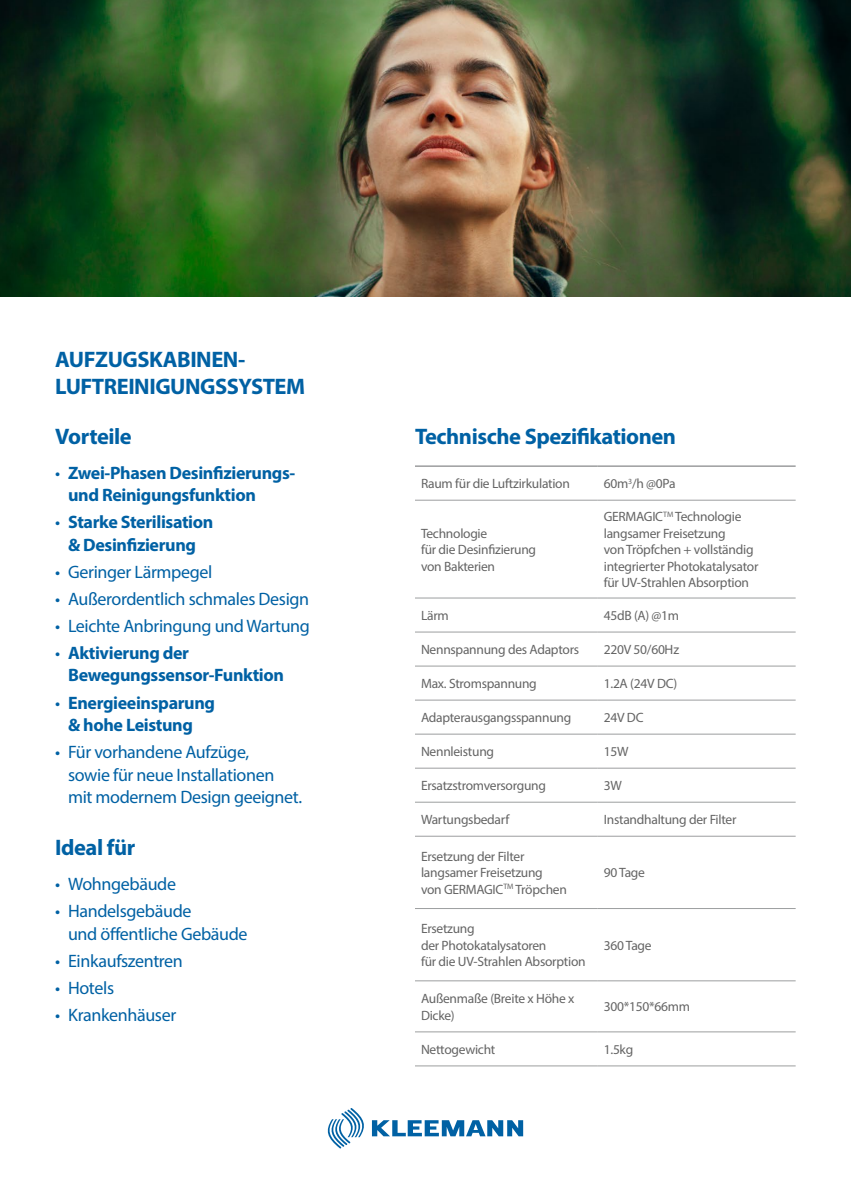
<style>
.page{position:relative;width:851px;height:1191px;background:#fff}
.page>*{position:absolute;margin:0;border:0;box-sizing:border-box;transform-origin:0 0}
.t1{font:700 22.5px/27px "Myriad Pro";letter-spacing:-.02em;color:#0061a4}
.t2{font:18px/22.5px "Myriad Pro";letter-spacing:-.02em;color:#0061a4}
.t3{font:700 18px/22.5px "Myriad Pro";letter-spacing:-.02em;color:#0061a4}
.t4{font:13.5px/16.5px "Myriad Pro";letter-spacing:-.02em;color:#646464}
.s1{font-weight:400}
</style>
<div class="page">
<img style="left:0;top:0;width:850px;height:296px">
<svg style="left:327px;top:1108px;width:196px;height:40px"></svg>
<hr style="left:415px;top:500px;width:182px;height:1px;background:#9c9e9f">
<hr style="left:597px;top:500px;width:198px;height:1px;background:#9c9e9f">
<hr style="left:415px;top:598px;width:182px;height:1px;background:#9c9e9f">
<hr style="left:597px;top:598px;width:198px;height:1px;background:#9c9e9f">
<hr style="left:415px;top:632px;width:182px;height:1px;background:#9c9e9f">
<hr style="left:597px;top:632px;width:198px;height:1px;background:#9c9e9f">
<hr style="left:415px;top:666px;width:182px;height:1px;background:#9c9e9f">
<hr style="left:597px;top:666px;width:198px;height:1px;background:#9c9e9f">
<hr style="left:415px;top:700px;width:182px;height:1px;background:#9c9e9f">
<hr style="left:597px;top:700px;width:198px;height:1px;background:#9c9e9f">
<hr style="left:415px;top:734px;width:182px;height:1px;background:#9c9e9f">
<hr style="left:597px;top:734px;width:198px;height:1px;background:#9c9e9f">
<hr style="left:415px;top:768px;width:182px;height:1px;background:#9c9e9f">
<hr style="left:597px;top:768px;width:198px;height:1px;background:#9c9e9f">
<hr style="left:415px;top:802px;width:182px;height:1px;background:#9c9e9f">
<hr style="left:597px;top:802px;width:198px;height:1px;background:#9c9e9f">
<hr style="left:415px;top:836px;width:182px;height:1px;background:#9c9e9f">
<hr style="left:597px;top:836px;width:198px;height:1px;background:#9c9e9f">
<hr style="left:415px;top:908px;width:182px;height:1px;background:#9c9e9f">
<hr style="left:597px;top:908px;width:198px;height:1px;background:#9c9e9f">
<hr style="left:415px;top:980px;width:182px;height:1px;background:#9c9e9f">
<hr style="left:597px;top:980px;width:198px;height:1px;background:#9c9e9f">
<hr style="left:415px;top:1031px;width:182px;height:1px;background:#9c9e9f">
<hr style="left:597px;top:1031px;width:198px;height:1px;background:#9c9e9f">
<hr style="left:415px;top:1065px;width:182px;height:1px;background:#9c9e9f">
<hr style="left:597px;top:1065px;width:198px;height:1px;background:#9c9e9f">
<hr style="left:415px;top:465px;width:182px;height:2px;background:#9c9e9f">
<hr style="left:597px;top:465px;width:198px;height:2px;background:#9c9e9f">
<h1 class="t1" style="left:55px;top:345px;width:251px">AUFZUGSKABINEN-<br>LUFTREINIGUNGSSYSTEM</h1>
<h1 class="t1" style="left:55px;top:422px;width:78px">Vorteile</h1>
<h1 class="t1" style="left:415px;top:422px;width:262px">Technische Spezifikationen</h1>
<h2 class="t3" style="left:68px;top:461px;width:229px;text-indent:-13px"><span class="s1">•</span> Zwei-Phasen Desinfizierungs&shy;und Reinigungsfunktion</h2>
<h2 class="t3" style="left:55px;top:510px;width:160px;text-align:center"><span class="s1">•</span> Starke Sterilisation &amp; Desinfizierung</h2>
<h2 class="t2" style="left:55px;top:560px;width:159px">• Geringer Lärmpegel</h2>
<h2 class="t2" style="left:55px;top:587px;width:255px">• Außerordentlich schmales Design</h2>
<h2 class="t2" style="left:55px;top:614px;width:256px">• Leichte Anbringung und Wartung</h2>
<h2 class="t3" style="left:68px;top:641px;width:217px;text-indent:-13px"><span class="s1">•</span> Aktivierung der<br>Bewegungssensor-Funktion</h2>
<h2 class="t3" style="left:55px;top:690px;width:161px;text-align:center"><span class="s1">•</span> Energieeinsparung &amp; hohe Leistung</h2>
<h2 class="t2" style="left:68px;top:740px;width:235px;text-indent:-13px">• Für vorhandene Aufzüge,<br>sowie für neue Installationen mit modernem Design geeignet.</h2>
<h1 class="t1" style="left:55px;top:833px;width:81px">Ideal für</h1>
<h2 class="t2" style="left:55px;top:872px;width:122px">• Wohngebäude</h2>
<h2 class="t2" style="left:68px;top:899px;width:181px;text-indent:-13px">• Handelsgebäude<br>und öffentliche Gebäude</h2>
<h2 class="t2" style="left:55px;top:949px;width:129px">• Einkaufszentren</h2>
<h2 class="t2" style="left:55px;top:976px;width:60px">• Hotels</h2>
<h2 class="t2" style="left:55px;top:1003px;width:122px">• Krankenhäuser</h2>
<p class="t4" style="left:421px;top:475px;width:150px">Raum für die Luftzirkulation</p>
<p class="t4" style="left:603px;top:475px;width:73px">60m<sup>3</sup>/h @0Pa</p>
<p class="t4" style="left:421px;top:524px;width:117px">Technologie<br>für die Desinfizierung von Bakterien</p>
<p class="t4" style="left:603px;top:508px;width:156px">GERMAGIC<sup>TM</sup> Technologie langsamer Freisetzung<br>von Tröpfchen + vollständig integrierter Photokatalysator für UV-Strahlen Absorption</p>
<p class="t4" style="left:421px;top:607px;width:29px">Lärm</p>
<p class="t4" style="left:603px;top:607px;width:77px">45dB (A) @1m</p>
<p class="t4" style="left:421px;top:641px;width:160px">Nennspannung des Adaptors</p>
<p class="t4" style="left:603px;top:641px;width:77px">220V 50/60Hz</p>
<p class="t4" style="left:421px;top:675px;width:117px">Max. Stromspannung</p>
<p class="t4" style="left:603px;top:675px;width:75px">1.2A (24V DC)</p>
<p class="t4" style="left:421px;top:709px;width:152px">Adapterausgangsspannung</p>
<p class="t4" style="left:603px;top:709px;width:41px">24V DC</p>
<p class="t4" style="left:421px;top:743px;width:75px">Nennleistung</p>
<p class="t4" style="left:603px;top:743px;width:26px">15W</p>
<p class="t4" style="left:421px;top:777px;width:126px">Ersatzstromversorgung</p>
<p class="t4" style="left:603px;top:777px;width:20px">3W</p>
<p class="t4" style="left:421px;top:811px;width:90px">Wartungsbedarf</p>
<p class="t4" style="left:603px;top:811px;width:134px">Instandhaltung der Filter</p>
<p class="t4" style="left:421px;top:848px;width:147px">Ersetzung der Filter langsamer Freisetzung von GERMAGIC<sup>TM</sup> Tröpchen</p>
<p class="t4" style="left:603px;top:864px;width:43px">90 Tage</p>
<p class="t4" style="left:421px;top:920px;width:166px">Ersetzung<br>der Photokatalysatoren<br>für die UV-Strahlen Absorption</p>
<p class="t4" style="left:603px;top:936px;width:49px">360 Tage</p>
<p class="t4" style="left:421px;top:990px;width:155px">Außenmaße (Breite x Höhe x<br>Dicke)</p>
<p class="t4" style="left:603px;top:998px;width:88px">300*150*66mm</p>
<p class="t4" style="left:421px;top:1041px;width:76px">Nettogewicht</p>
<p class="t4" style="left:603px;top:1041px;width:31px">1.5kg</p>
</div>
